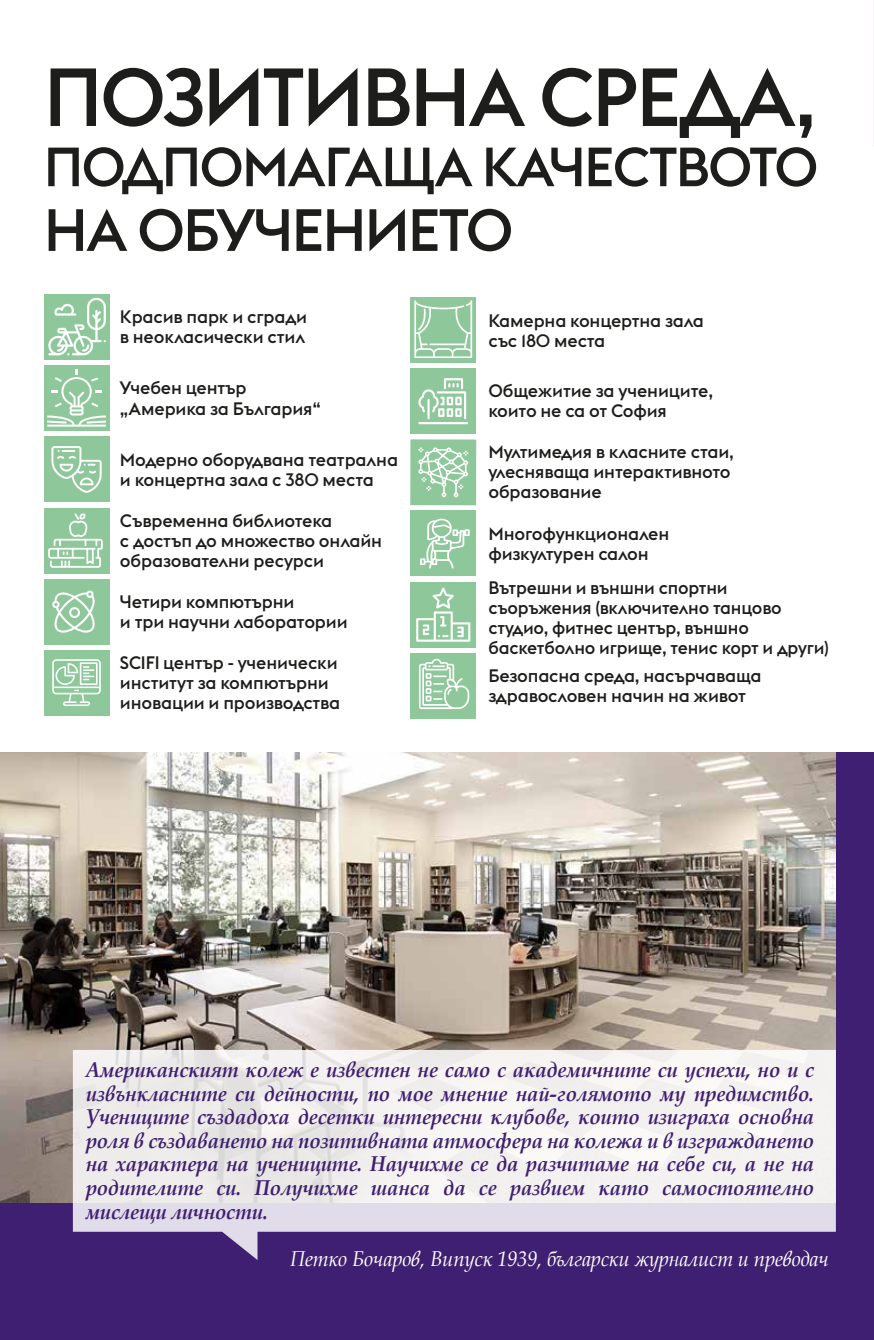
<style>
.page{position:relative;width:874px;height:1340px;background:#fff}
.page>*{position:absolute;margin:0;border:0;box-sizing:border-box;transform-origin:0 0}
.t1{font:500 81px "Euclid Flex";letter-spacing:-.035em;color:#1d1d1b}
.t2{font:500 58.73px "Euclid Flex";letter-spacing:-.035em;color:#1d1d1b}
.t3{font:500 54.23px "Euclid Flex";letter-spacing:-.035em;color:#1d1d1b}
.t4{font:italic 700 21.38px/23.6px "Book Antiqua";letter-spacing:-.01em;color:#3f1f71;text-align:justify;scale:.95 1}
.t5{font:italic 21.38px "Book Antiqua";letter-spacing:-.01em;color:#fff;scale:.95 1}
.t6{font:500 17.78px/20px "Euclid Flex";letter-spacing:-.01em;color:#1d1d1b}
</style>
<div class="page">
<div style="left:0;top:752px;width:874px;height:587px;background:#3f1f71"></div>
<img style="left:0;top:752px;width:836px;height:450px">
<svg style="left:73px;top:1049px;width:763px;height:210px;background:#d8d2dd"></svg>
<div style="left:44px;top:294px;width:65px;height:66px;background:#8ec89a"></div>
<svg style="left:48px;top:298px;width:58px;height:57px"></svg>
<div style="left:44px;top:436px;width:65px;height:66px;background:#8ec89a"></div>
<svg style="left:51px;top:446px;width:51px;height:47px"></svg>
<div style="left:44px;top:507px;width:65px;height:66px;background:#8ec89a"></div>
<svg style="left:48px;top:513px;width:55px;height:54px"></svg>
<div style="left:44px;top:578px;width:65px;height:66px;background:#8ec89a"></div>
<svg style="left:52px;top:590px;width:43px;height:42px"></svg>
<div style="left:44px;top:649px;width:65px;height:66px;background:#8ec89a"></div>
<svg style="left:52px;top:659px;width:49px;height:47px"></svg>
<div style="left:44px;top:365px;width:65px;height:66px;background:#8ec89a"></div>
<svg style="left:47px;top:370px;width:59px;height:56px"></svg>
<div style="left:410px;top:439px;width:66px;height:66px;background:#8ec89a"></div>
<svg style="left:418px;top:447px;width:50px;height:50px"></svg>
<div style="left:410px;top:368px;width:66px;height:66px;background:#8ec89a"></div>
<svg style="left:418px;top:378px;width:50px;height:46px"></svg>
<div style="left:410px;top:510px;width:66px;height:66px;background:#8ec89a"></div>
<svg style="left:420px;top:518px;width:50px;height:50px"></svg>
<div style="left:410px;top:653px;width:66px;height:65px;background:#8ec89a"></div>
<svg style="left:419px;top:658px;width:50px;height:51px"></svg>
<div style="left:410px;top:581px;width:66px;height:66px;background:#8ec89a"></div>
<svg style="left:416px;top:587px;width:54px;height:54px"></svg>
<div style="left:410px;top:297px;width:66px;height:66px;background:#8ec89a"></div>
<svg style="left:414px;top:300px;width:58px;height:58px"></svg>
<h1 class="t1" style="left:44px;top:48px;width:774px">ПОЗИТИВНА СРЕДА,</h1>
<h3 class="t3" style="left:44px;top:134px;width:776px">ПОДПОМАГАЩА КАЧЕСТВОТО</h3>
<h2 class="t2" style="left:44px;top:195px;width:471px">НА ОБУЧЕНИЕТО</h2>
<p class="t6" style="left:120px;top:307px;width:189px">Красив парк и сгради в неокласически стил</p>
<p class="t6" style="left:120px;top:378px;width:202px">Учебен център „Америка за България“</p>
<p class="t6" style="left:120px;top:449px;width:280px">Модерно оборудвана театрална и концертна зала с 380 места</p>
<p class="t6" style="left:120px;top:510px;width:264px">Съвременна библиотека<br>с достъп до множество онлайн образователни ресурси</p>
<p class="t6" style="left:120px;top:591px;width:229px">Четири компютърни<br>и три научни лаборатории</p>
<p class="t6" style="left:120px;top:652px;width:222px">SCIFI център - ученически институт за компютърни иновации и производства</p>
<p class="t6" style="left:488px;top:310px;width:217px">Камерна концертна зала със 180 места</p>
<p class="t6" style="left:488px;top:381px;width:226px">Общежитие за учениците, които не са от София</p>
<p class="t6" style="left:488px;top:442px;width:247px">Мултимедия в класните стаи, улесняваща интерактивното образование</p>
<p class="t6" style="left:488px;top:523px;width:182px">Многофункционален физкултурен салон</p>
<p class="t6" style="left:488px;top:577px;width:342px">Вътрешни и външни спортни съоръжения (включително танцово студио, фитнес център, външно баскетболно игрище, тенис корт и други)</p>
<p class="t6" style="left:488px;top:665px;width:274px">Безопасна среда, насърчаваща здравословен начин на живот</p>
<p class="t4" style="left:86px;top:1057px;width:768px">Американският колеж е известен не само с академичните си успехи, но и с извънкласните си дейности, по мое мнение най-голямото му предимство.<br>Учениците създадоха десетки интересни клубове, които изиграха основна роля в създаването на позитивната атмосфера на колежа и в изграждането на характера на учениците. Научихме се да разчитаме на себе си, а не на родителите си. Получихме шанса да се развием като самостоятелно мислещи личности.</p>
<p class="t5" style="left:290px;top:1243px;width:569px">Петко Бочаров, Випуск 1939, български журналист и преводач</p>
</div>
